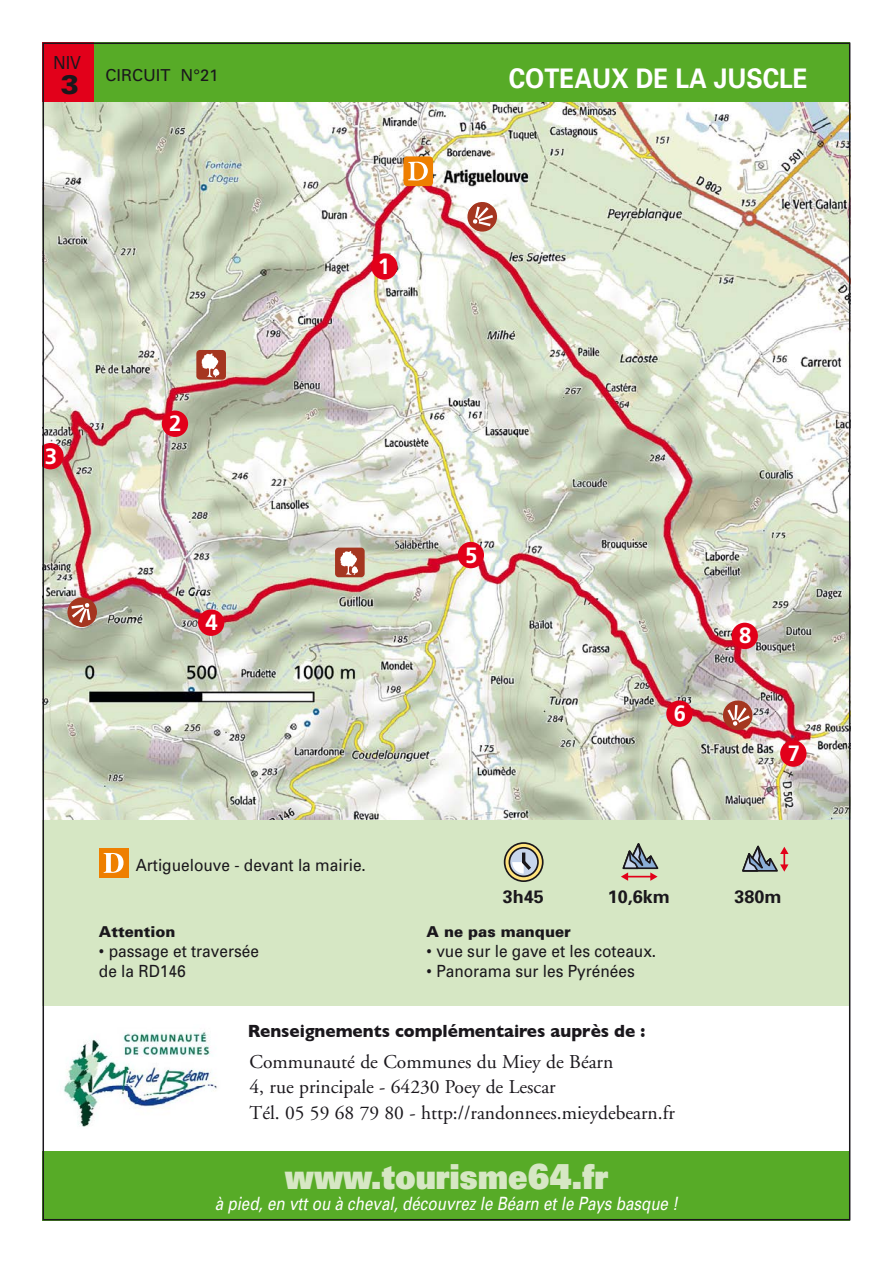
<style>
.page{position:relative;width:893px;height:1263px;background:#fff}
.page>*{position:absolute;margin:0;border:0;box-sizing:border-box;transform-origin:0 0}
.t1{font:900 34.5px "Univers";color:#d6e7c4;scale:.9 1}
.t2{font:700 27px "Univers";color:#fff;scale:.91 1}
.t3{font:900 27px "Univers";color:#1a171c}
.t4{font:700 22.05px "Frutiger LT Com";color:#fff}
.t5{font:19.5px/25.5px "Adobe Garamond";color:#1a171c}
.t6{font:italic 18.3px "Univers";color:#fff;scale:.83 1}
.t7{font:700 18px "Gill Sans";color:#1a171c;scale:.95 1}
.t8{font:700 18px "Univers";color:#1a171c}
.t9{font:18px "Univers";color:#1a171c;scale:.91 1}
.t10{font:16.8px/20.1px "Univers";color:#1a171c;scale:.92 1}
.t11{font:16.5px "Univers";color:#1a171c}
.t12{font:900 15px "Univers";color:#1a171c}
</style>
<div class="page">
<div style="left:43px;top:102px;width:807px;height:904px;background:#d6e7c4"></div>
<div style="left:43px;top:43px;width:807px;height:59px;background:#57ab27"></div>
<div style="left:43px;top:1151px;width:807px;height:69px;background:#57ab27"></div>
<img style="left:63px;top:1031px;width:154px;height:96px">
<svg style="left:742px;top:845px;width:46px;height:27px"></svg>
<svg style="left:621px;top:843px;width:38px;height:38px"></svg>
<svg style="left:505px;top:843px;width:38px;height:38px"></svg>
<div style="left:504px;top:842px;width:40px;height:40px;border:2px solid #1a171c;border-radius:50%"></div>
<svg style="left:509px;top:848px;width:29px;height:28px"></svg>
<div style="left:509px;top:847px;width:30px;height:30px;border:2px solid #1a171c;border-radius:50%"></div>
<svg style="left:512px;top:849px;width:23px;height:24px"></svg>
<div style="left:99px;top:848px;width:30px;height:30px;background:#ee7f00"></div>
<svg style="left:104px;top:853px;width:20px;height:20px"></svg>
<img style="left:46px;top:102px;width:801px;height:717px">
<div style="left:371px;top:253px;width:27px;height:27px;background:#e2001a;border-radius:50%"></div>
<div style="left:731px;top:623px;width:27px;height:26px;background:#e2001a;border-radius:50%"></div>
<div style="left:780px;top:740px;width:26px;height:27px;background:#e2001a;border-radius:50%"></div>
<div style="left:666px;top:700px;width:27px;height:27px;background:#e2001a;border-radius:50%"></div>
<div style="left:458px;top:542px;width:26px;height:26px;background:#e2001a;border-radius:50%"></div>
<div style="left:198px;top:609px;width:26px;height:27px;background:#e2001a;border-radius:50%"></div>
<svg style="left:46px;top:443px;width:18px;height:26px"></svg>
<div style="left:162px;top:410px;width:26px;height:27px;background:#e2001a;border-radius:50%"></div>
<div style="left:403px;top:156px;width:30px;height:30px;background:#ee7f00;border-radius:4px"></div>
<svg style="left:408px;top:162px;width:20px;height:19px"></svg>
<div style="left:196px;top:350px;width:30px;height:30px;background:#a53620;border-radius:4px"></div>
<svg style="left:201px;top:353px;width:19px;height:25px"></svg>
<div style="left:335px;top:548px;width:30px;height:29px;background:#a53620;border-radius:4px"></div>
<svg style="left:340px;top:551px;width:18px;height:24px"></svg>
<svg style="left:465px;top:200px;width:34px;height:34px"></svg>
<svg style="left:65px;top:595px;width:34px;height:34px"></svg>
<svg style="left:723px;top:700px;width:29px;height:30px"></svg>
<div style="left:43px;top:43px;width:51px;height:59px;background:#e2001a"></div>
<p class="t9" style="left:53px;top:51px;width:33px">NIV</p>
<h2 class="t3" style="left:61px;top:67px;width:20px">3</h2>
<p class="t11" style="left:105px;top:65px;width:114px">CIRCUIT N°21</p>
<h2 class="t2" style="left:509px;top:61px;width:330px">COTEAUX DE LA JUSCLE</h2>
<p class="t4" style="left:378px;top:253px;width:14px">1</p>
<p class="t4" style="left:45px;top:443px;width:14px">3</p>
<p class="t4" style="left:169px;top:411px;width:14px">2</p>
<p class="t4" style="left:205px;top:609px;width:14px">4</p>
<p class="t4" style="left:465px;top:542px;width:14px">5</p>
<p class="t4" style="left:674px;top:700px;width:14px">6</p>
<p class="t4" style="left:739px;top:623px;width:14px">8</p>
<p class="t4" style="left:788px;top:740px;width:14px">7</p>
<p class="t10" style="left:136px;top:854px;width:252px">Artiguelouve - devant la mairie.</p>
<p class="t12" style="left:99px;top:922px;width:78px">Attention</p>
<p class="t10" style="left:99px;top:940px;width:175px">• passage et traversée de la RD146</p>
<p class="t8" style="left:503px;top:885px;width:43px">3h45</p>
<p class="t8" style="left:608px;top:885px;width:64px">10,6km</p>
<p class="t8" style="left:734px;top:885px;width:49px">380m</p>
<p class="t12" style="left:427px;top:922px;width:146px">A ne pas manquer</p>
<p class="t10" style="left:427px;top:940px;width:251px">• vue sur le gave et les coteaux.</p>
<p class="t10" style="left:427px;top:960px;width:228px">• Panorama sur les Pyrénées</p>
<p class="t7" style="left:248px;top:1020px;width:420px">Renseignements complémentaires auprès de :</p>
<p class="t5" style="left:249px;top:1049px;width:427px">Communauté de Communes du Miey de Béarn<br>4, rue principale - 64230 Poey de Lescar<br>Tél. 05 59 68 79 80 - http://randonnees.mieydebearn.fr</p>
<h1 class="t1" style="left:285px;top:1154px;width:361px">www.tourisme64.fr</h1>
<p class="t6" style="left:215px;top:1192px;width:560px">à pied, en vtt ou à cheval, découvrez le Béarn et le Pays basque !</p>
</div>
